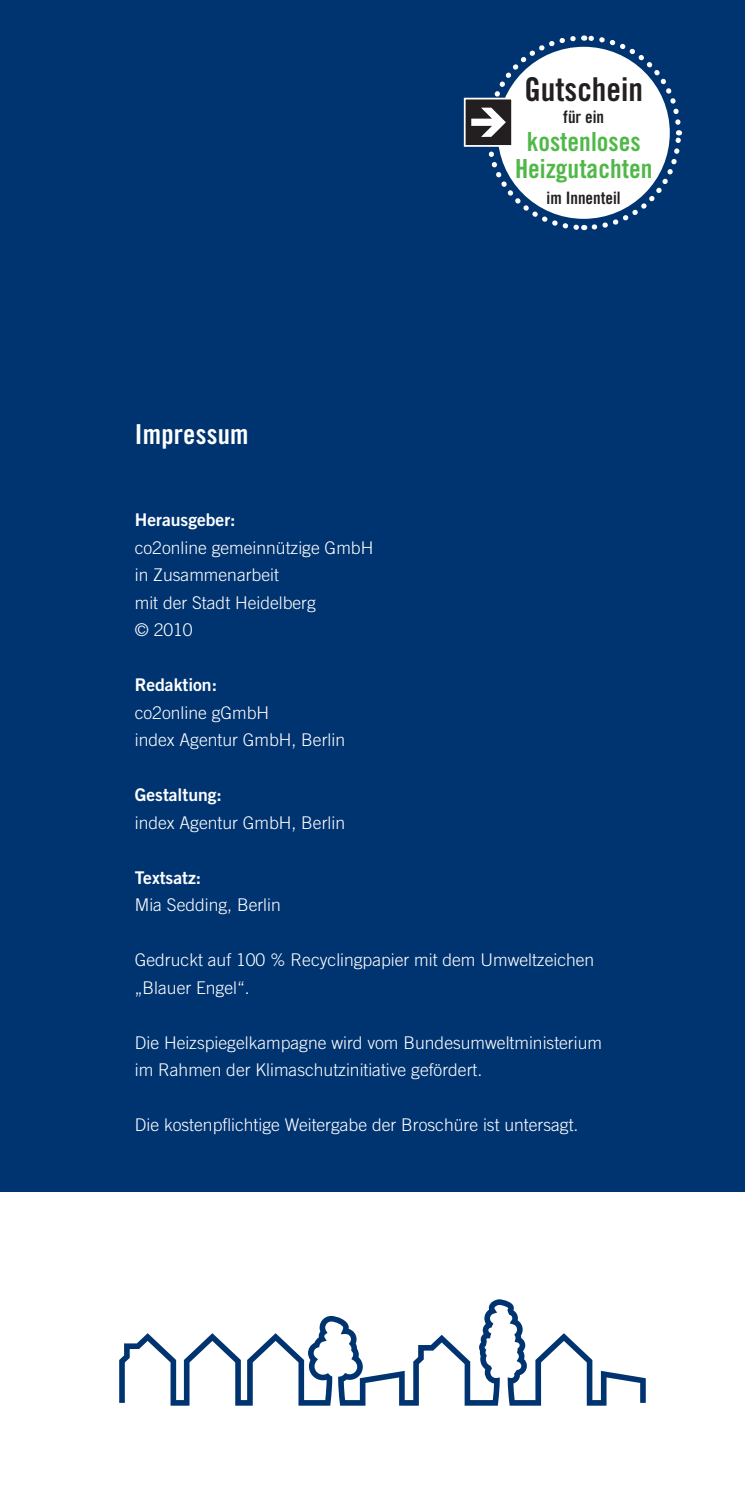
<style>
.page{position:relative;width:745px;height:1489px;background:#fff}
.page>*{position:absolute;margin:0;border:0;box-sizing:border-box;transform-origin:0 0}
.t1{font:32.75px "Trade Gothic Bold Cond Twenty";color:#231f20}
.t2{font:27.5px "Trade Gothic Bold Cond Twenty";letter-spacing:.01em;color:#fff}
.t3{font:26.25px/27.5px "Trade Gothic Bold Cond Twenty";color:#50b848;text-align:center}
.t4{font:300 17.5px/27.5px "Trade Gothic";color:#fff}
.t5{font:17.5px "Trade Gothic Bold Two";color:#fff}
.t6{font:17px "Trade Gothic Bold Cond Twenty";color:#231f20}
</style>
<div class="page">
<div style="left:0;top:0;width:744px;height:1190px;background:#003471"></div>
<div style="left:464px;top:99px;width:47px;height:47px;background:#231f20"></div>
<div style="left:463px;top:98px;width:49px;height:49px;border:2px solid #fff"></div>
<svg style="left:470px;top:35px;width:212px;height:196px"></svg>
<svg style="left:119px;top:1299px;width:526px;height:106px"></svg>
<h2 class="t2" style="left:135px;top:424px;width:115px">Impressum</h2>
<p class="t5" style="left:135px;top:513px;width:102px">Herausgeber:</p>
<p class="t4" style="left:135px;top:535px;width:240px">co2online gemeinnützige GmbH in Zusammenarbeit<br>mit der Stadt Heidelberg<br>© 2010</p>
<h1 class="t1" style="left:524px;top:77px;width:120px">Gutschein</h1>
<p class="t6" style="left:563px;top:111px;width:42px">für ein</p>
<h3 class="t3" style="left:514px;top:130px;width:139px">kostenloses<br>Heizgutachten</h3>
<p class="t6" style="left:546px;top:192px;width:76px">im Innenteil</p>
<p class="t5" style="left:135px;top:678px;width:84px">Redaktion:</p>
<p class="t4" style="left:135px;top:700px;width:212px">co2online gGmbH<br>index Agentur GmbH, Berlin</p>
<p class="t5" style="left:135px;top:788px;width:89px">Gestaltung:</p>
<p class="t4" style="left:135px;top:810px;width:212px">index Agentur GmbH, Berlin</p>
<p class="t5" style="left:135px;top:871px;width:68px">Textsatz:</p>
<p class="t4" style="left:135px;top:892px;width:147px">Mia Sedding, Berlin</p>
<p class="t4" style="left:135px;top:947px;width:460px">Gedruckt auf 100 % Recycling papier mit dem Umweltzeichen „Blauer Engel“.</p>
<p class="t4" style="left:135px;top:1030px;width:468px">Die Heizspiegelkampagne wird vom Bundes umweltministerium im Rahmen der Klimaschutzinitiative gefördert.</p>
<p class="t4" style="left:135px;top:1112px;width:445px">Die kostenpflichtige Weitergabe der Broschüre ist untersagt.</p>
</div>
